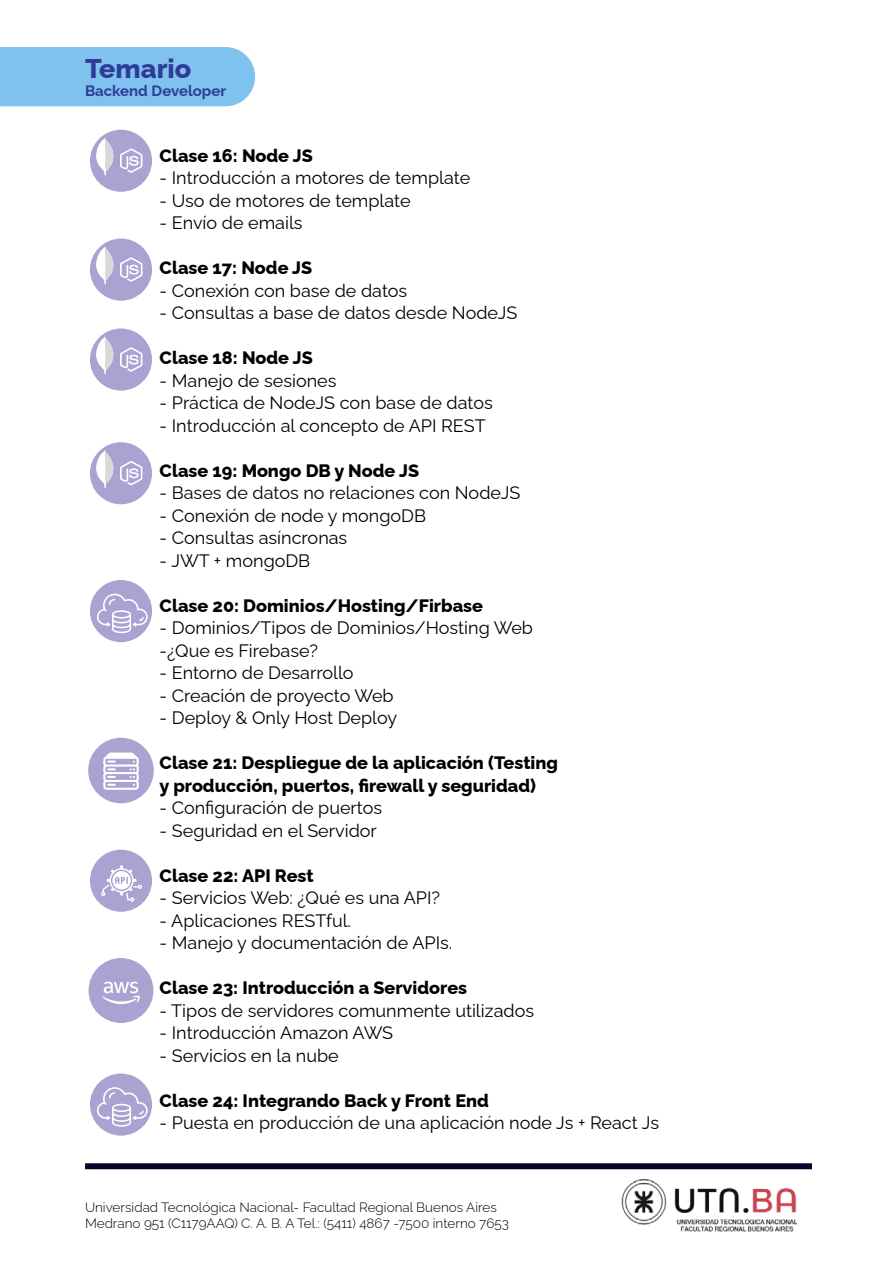
<style>
.page{position:relative;width:893px;height:1263px;background:#fff}
.page>*{position:absolute;margin:0;border:0;box-sizing:border-box;transform-origin:0 0}
.t1{font:800 27px "Raleway";color:#2f3b97}
.t2{font:18px/22.5px "Raleway";color:#000}
.t3{font:800 18px/22.5px "Raleway";color:#000}
.t4{font:700 15px "Raleway";color:#2f3b97}
.t5{font:300 13.5px/16.2px "Raleway";color:#000}
</style>
<div class="page">
<img style="left:621px;top:1179px;width:177px;height:53px">
<div style="left:85px;top:1163px;width:727px;height:6px;background:#050529"></div>
<div style="left:90px;top:850px;width:62px;height:62px;background:#a8a3d1;border-radius:50%"></div>
<svg style="left:101px;top:865px;width:41px;height:37px"></svg>
<div style="left:90px;top:580px;width:62px;height:62px;background:#a8a3d1;border-radius:50%"></div>
<svg style="left:97px;top:594px;width:51px;height:39px"></svg>
<div style="left:90px;top:1073px;width:62px;height:62px;background:#a8a3d1;border-radius:50%"></div>
<svg style="left:97px;top:1087px;width:51px;height:40px"></svg>
<div style="left:90px;top:130px;width:62px;height:62px;background:#a8a3d1;border-radius:50%"></div>
<svg style="left:0;top:47px;width:255px;height:128px"></svg>
<div style="left:90px;top:239px;width:62px;height:62px;background:#a8a3d1;border-radius:50%"></div>
<svg style="left:96px;top:238px;width:46px;height:46px"></svg>
<div style="left:90px;top:328px;width:62px;height:63px;background:#a8a3d1;border-radius:50%"></div>
<svg style="left:96px;top:328px;width:46px;height:46px"></svg>
<div style="left:90px;top:442px;width:62px;height:62px;background:#a8a3d1;border-radius:50%"></div>
<svg style="left:96px;top:442px;width:46px;height:46px"></svg>
<div style="left:89px;top:958px;width:64px;height:65px;background:#a8a3d1;border-radius:50%"></div>
<svg style="left:102px;top:981px;width:38px;height:23px"></svg>
<div style="left:88px;top:738px;width:66px;height:65px;background:#a8a3d1;border-radius:50%"></div>
<svg style="left:103px;top:752px;width:36px;height:38px"></svg>
<h1 class="t1" style="left:85px;top:47px;width:108px">Temario</h1>
<p class="t4" style="left:85px;top:78px;width:143px">Backend Developer</p>
<p class="t3" style="left:160px;top:142px;width:155px">Clase 16: Node JS</p>
<p class="t2" style="left:160px;top:164px;width:312px">- Introducción a motores de template</p>
<p class="t2" style="left:160px;top:187px;width:252px">- Uso de motores de template</p>
<p class="t2" style="left:160px;top:209px;width:144px">- Envío de emails</p>
<p class="t3" style="left:160px;top:254px;width:154px">Clase 17: Node JS</p>
<p class="t2" style="left:160px;top:277px;width:249px">- Conexión con base de datos</p>
<p class="t2" style="left:160px;top:299px;width:359px">- Consultas a base de datos desde NodeJS</p>
<p class="t3" style="left:160px;top:344px;width:155px">Clase 18: Node JS</p>
<p class="t2" style="left:160px;top:367px;width:178px">- Manejo de sesiones</p>
<p class="t2" style="left:160px;top:389px;width:335px">- Práctica de NodeJS con base de datos</p>
<p class="t2" style="left:160px;top:412px;width:328px">- Introducción al concepto de API REST</p>
<p class="t3" style="left:160px;top:457px;width:261px">Clase 19: Mongo DB y Node JS</p>
<p class="t2" style="left:160px;top:479px;width:362px">- Bases de datos no relaciones con NodeJS</p>
<p class="t2" style="left:160px;top:502px;width:268px">- Conexión de node y mongoDB</p>
<p class="t2" style="left:160px;top:524px;width:189px">- Consultas asíncronas</p>
<p class="t2" style="left:160px;top:547px;width:152px">- JWT + mongoDB</p>
<p class="t3" style="left:160px;top:592px;width:325px">Clase 20: Dominios/Hosting/Firbase</p>
<p class="t2" style="left:160px;top:614px;width:375px">- Dominios/Tipos de Dominios/Hosting Web -¿Que es Firebase?</p>
<p class="t2" style="left:160px;top:659px;width:196px">- Entorno de Desarrollo</p>
<p class="t2" style="left:160px;top:682px;width:236px">- Creación de proyecto Web</p>
<p class="t2" style="left:160px;top:704px;width:239px">- Deploy &amp; Only Host Deploy</p>
<p class="t3" style="left:160px;top:749px;width:400px">Clase 21: Despliegue de la aplicación (Testing y producción, puertos, firewall y seguridad)</p>
<p class="t2" style="left:160px;top:794px;width:224px">- Configuración de puertos</p>
<p class="t2" style="left:160px;top:817px;width:219px">- Seguridad en el Servidor</p>
<p class="t3" style="left:160px;top:862px;width:156px">Clase 22: API Rest</p>
<p class="t2" style="left:160px;top:884px;width:282px">- Servicios Web: ¿Qué es una API?</p>
<p class="t2" style="left:160px;top:907px;width:193px">- Aplicaciones RESTful.</p>
<p class="t2" style="left:160px;top:929px;width:294px">- Manejo y documentación de APIs.</p>
<p class="t3" style="left:160px;top:974px;width:309px">Clase 23: Introducción a Servidores</p>
<p class="t2" style="left:160px;top:997px;width:376px">- Tipos de servidores comunmente utilizados</p>
<p class="t2" style="left:160px;top:1019px;width:235px">- Introducción Amazon AWS</p>
<p class="t2" style="left:160px;top:1042px;width:181px">- Servicios en la nube</p>
<p class="t3" style="left:160px;top:1087px;width:331px">Clase 24: Integrando Back y Front End</p>
<p class="t2" style="left:160px;top:1109px;width:501px">- Puesta en producción de una aplicación node Js + React Js</p>
<p class="t5" style="left:85px;top:1197px;width:425px">Universidad Tecnológica Nacional- Facultad Regional Buenos Aires<br>Medrano 951 (C1179AAQ) C. A. B. A Tel.: (5411) 4867 -7500 interno 7653</p>
</div>
